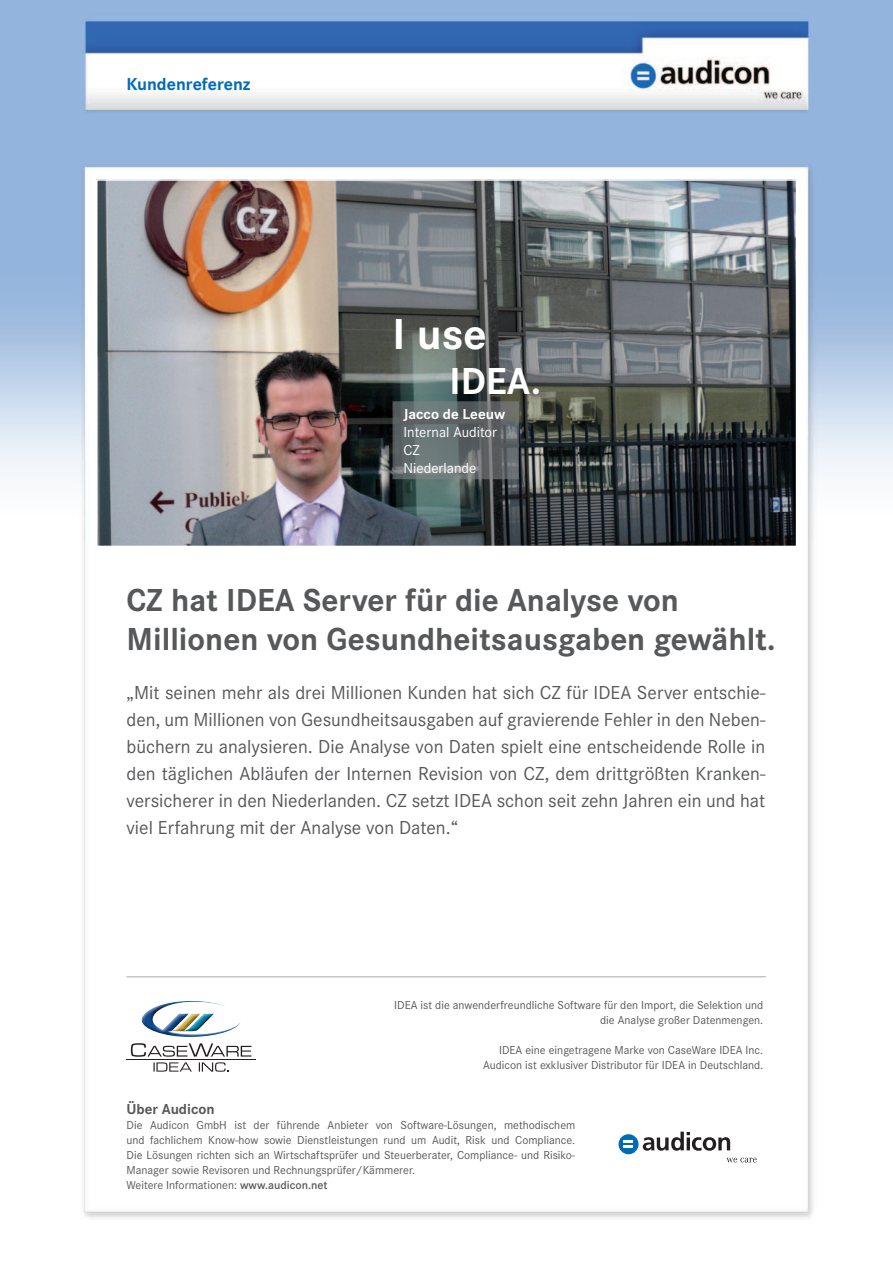
<style>
.page{position:relative;width:893px;height:1263px;background:#fff}
.page>*{position:absolute;margin:0;border:0;box-sizing:border-box;transform-origin:0 0}
.t1{font:700 45px "Corporate S";color:#fff}
.t2{font:700 39px "Corporate S";color:#fff}
.t3{font:700 33px/39px "Corporate S";color:#57585a}
.t4{font:19.5px/27px "Corporate S";color:#57585a;text-align:justify}
.t5{font:700 18px "Corporate S";color:#006bb6}
.t6{font:15px/18px "Corporate S";color:#fff}
.t7{font:700 15px "Corporate S";color:#fff}
.t8{font:700 15px "Corporate S";color:#57585a}
.t9{font:12px/15px "Corporate S";color:#57585a;text-align:right}
.s1{font-weight:600}
</style>
<div class="page">
<img style="left:0;top:0;width:893px;height:1219px">
<img style="left:99px;top:182px;width:695px;height:362px">
<div style="left:96px;top:179px;width:701px;height:368px;border:2px solid #fff"></div>
<svg style="left:131px;top:1043px;width:120px;height:29px"></svg>
<hr style="left:126px;top:1060px;width:130px;height:1px;background:#231f20">
<img style="left:140px;top:1000px;width:100px;height:38px">
<hr style="left:127px;top:976px;width:639px;height:1px;background:#a8a9ad">
<div style="left:608px;top:1090px;width:185px;height:100px;background:#fff"></div>
<svg style="left:726px;top:1157px;width:31px;height:5px"></svg>
<svg style="left:643px;top:1132px;width:87px;height:19px"></svg>
<div style="left:618px;top:1134px;width:20px;height:20px;background:#006bb6;border-radius:50%"></div>
<svg style="left:624px;top:1140px;width:9px;height:8px"></svg>
<svg style="left:393px;top:401px;width:126px;height:78px;background:#656c6e"></svg>
<h3 class="t5" style="left:126px;top:74px;width:126px">Kundenreferenz</h3>
<h1 class="t1" style="left:393px;top:308px;width:96px">I use</h1>
<h2 class="t2" style="left:450px;top:359px;width:93px">IDEA.</h2>
<p class="t7" style="left:403px;top:405px;width:103px">Jacco de Leeuw</p>
<p class="t6" style="left:403px;top:423px;width:95px">Internal Auditor<br>CZ<br>Niederlande</p>
<h3 class="t3" style="left:126px;top:581px;width:650px">CZ hat IDEA Server für die Analyse von<br>Millionen von Gesundheitsausgaben gewählt.</h3>
<p class="t4" style="left:126px;top:679px;width:640px">„Mit seinen mehr als drei Millionen Kunden hat sich CZ für IDEA Server entschie&shy;den, um Millionen von Gesundheitsausgaben auf gravierende Fehler in den Neben&shy;büchern zu analysieren. Die Analyse von Daten spielt eine entscheidende Rolle in den täglichen Abläufen der Internen Revision von CZ, dem drittgrößten Kranken&shy;versicherer in den Niederlanden. CZ setzt IDEA schon seit zehn Jahren ein und hat viel Erfahrung mit der Analyse von Daten.“</p>
<p class="t9" style="left:394px;top:997px;width:370px">IDEA ist die anwenderfreundliche Software für den Import, die Selektion und die Analyse großer Datenmengen.</p>
<p class="t9" style="left:483px;top:1042px;width:282px">IDEA eine eingetragene Marke von CaseWare IDEA Inc.<br>Audicon ist exklusiver Distributor für IDEA in Deutschland.</p>
<p class="t8" style="left:126px;top:1100px;width:90px">Über Audicon</p>
<p class="t9" style="left:126px;top:1118px;width:450px;text-align:left">Die Audicon GmbH ist der führende Anbieter von Software-Lösungen, methodischem und fachlichem Know-how sowie Dienstleistungen rund um Audit, Risk und Compliance.<br>Die Lösungen richten sich an Wirtschaftsprüfer und Steuerberater, Compliance- und Risiko-Manager sowie Revisoren und Rechnungsprüfer/Kämmerer.<br>Weitere Informationen: <span class="s1">www.audicon.net</span></p>
</div>
